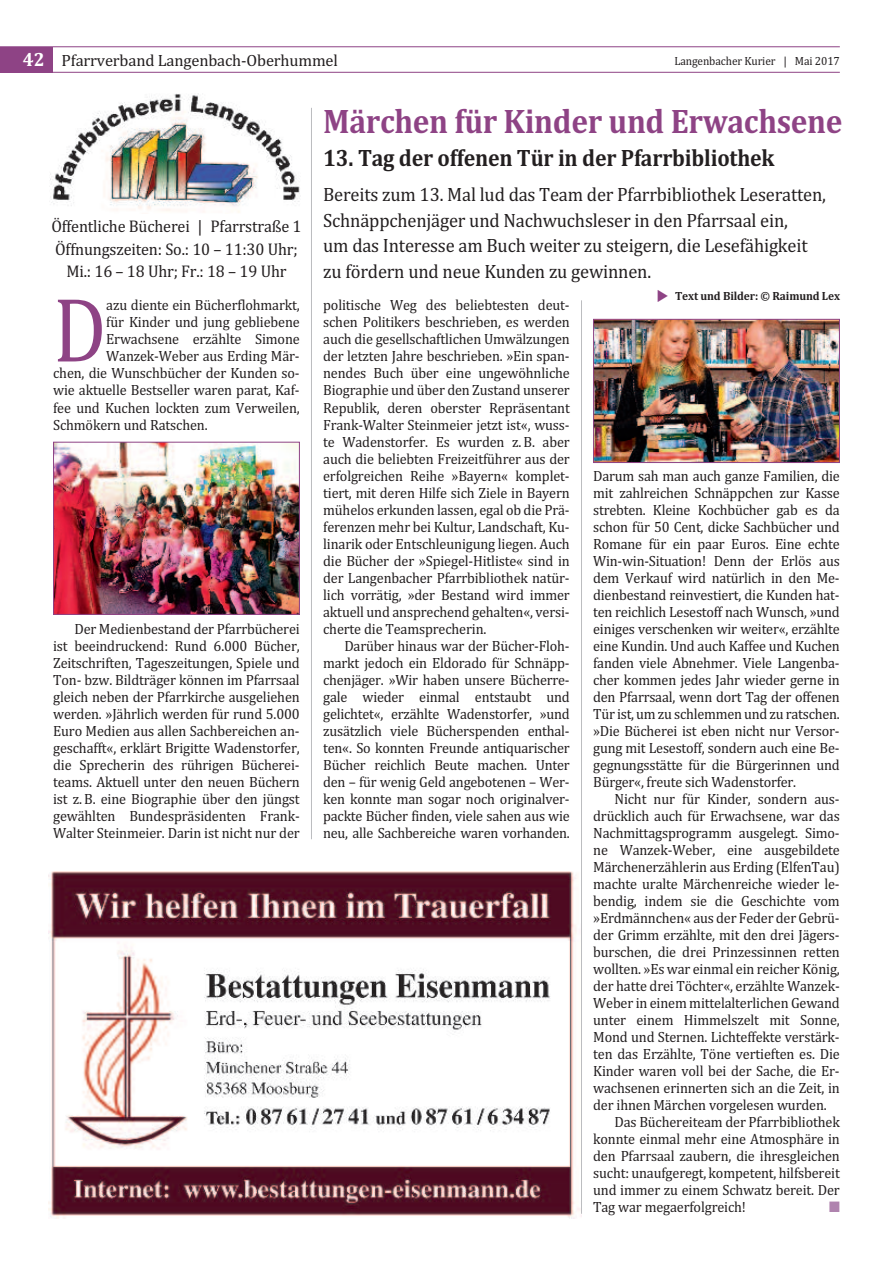
<style>
.page{position:relative;width:893px;height:1263px;background:#fff}
.page>*{position:absolute;margin:0;border:0;box-sizing:border-box;transform-origin:0 0}
.t1{font:92.7px "Cambria";color:#8e4385;scale:.87 1}
.t2{font:700 34.5px "Cambria";letter-spacing:-.01em;color:#8e4385;scale:.91 1}
.t3{font:700 24px "Cambria";letter-spacing:-.01em;color:#231f20;scale:.91 1}
.t4{font:19.5px/25.5px "Cambria";letter-spacing:-.01em;color:#231f20;scale:.95 1}
.t5{font:17.1px/22.2px "Cambria";letter-spacing:-.01em;color:#231f20;text-align:center;scale:.95 1}
.t6{font:16.5px "Cambria";letter-spacing:-.01em;color:#231f20}
.t7{font:15px/17px "Cambria";letter-spacing:-.01em;color:#231f20;text-align:justify;scale:.95 1}
.t8{font:15px "Zapf Dingbats ITC";color:#af83ae;scale:.95 1}
.t9{font:12px "Cambria";letter-spacing:-.01em;color:#231f20;scale:.95 1}
.t10{font:700 12px "Cambria";letter-spacing:-.01em;color:#231f20;scale:.95 1}
.s1{font-weight:700;font-size:19.5px;color:#fff}
</style>
<div class="page">
<img style="left:49px;top:871px;width:531px;height:347px">
<hr style="left:0;top:46px;width:840px;height:1px;background:#8e4385">
<hr style="left:0;top:72px;width:840px;height:1px;background:#8e4385">
<div style="left:0;top:47px;width:53px;height:25px;background:#8e4385"></div>
<img style="left:50px;top:93px;width:250px;height:120px">
<img style="left:55px;top:444px;width:243px;height:169px">
<div style="left:53px;top:442px;width:247px;height:173px;border:1px solid #8e4385"></div>
<img style="left:595px;top:321px;width:243px;height:140px">
<div style="left:593px;top:319px;width:247px;height:144px;border:1px solid #8e4385"></div>
<hr style="left:311px;top:108px;width:1px;height:731px;background:#bcbdc0">
<hr style="left:581px;top:300px;width:1px;height:914px;background:#bcbdc0">
<p class="t6" style="left:23px;top:50px;width:317px"><span class="s1">42</span> Pfarrverband Langenbach-Oberhummel</p>
<p class="t9" style="left:674px;top:53px;width:176px">Langenbacher Kurier | Mai 2017</p>
<p class="t5" style="left:51px;top:215px;width:265px">Öffentliche bücherei | Pfarrstraße 1<br>Öffnungszeiten: So.: 10 – 11:30 uhr;<br>Mi.: 16 – 18 uhr; fr.: 18 – 19 uhr</p>
<h1 class="t1" style="left:53px;top:275px;width:63px">D</h1>
<p class="t7" style="left:106px;top:297px;width:205px">azu diente ein bücherflohmarkt,</p>
<p class="t7" style="left:106px;top:314px;width:205px">für Kinder und jung gebliebene</p>
<p class="t7" style="left:106px;top:331px;width:205px">erwachsene erzählte Simone</p>
<p class="t7" style="left:106px;top:348px;width:205px">Wanzek-Weber aus erding Mär-</p>
<p class="t7" style="left:53px;top:365px;width:261px">chen, die Wunschbücher der Kunden so-</p>
<p class="t7" style="left:53px;top:382px;width:261px">wie aktuelle bestseller waren parat, Kaf-</p>
<p class="t7" style="left:53px;top:399px;width:261px">fee und Kuchen lockten zum Verweilen,</p>
<p class="t7" style="left:53px;top:416px;width:164px">Schmökern und Ratschen.</p>
<p class="t7" style="left:53px;top:620px;width:261px;text-indent:21px">Der Medienbestand der Pfarrbücherei ist beeindruckend: Rund 6.000 bücher, Zeitschriften, tageszeitungen, Spiele und ton- bzw. bildträger können im Pfarrsaal gleich neben der Pfarrkirche ausgeliehen werden. »Jährlich werden für rund 5.000 euro Medien aus allen Sachbereichen an&shy;geschafft«, erklärt brigitte Wadenstorfer, die Sprecherin des rührigen bücherei&shy;teams. Aktuell unter den neuen büchern ist z.b. eine biographie über den jüngst gewählten bundespräsidenten frank-Walter Steinmeier. Darin ist nicht nur der</p>
<h2 class="t2" style="left:323px;top:101px;width:572px">Märchen für Kinder und Erwachsene</h2>
<h3 class="t3" style="left:323px;top:144px;width:498px">13. Tag der offenen Tür in der Pfarrbibliothek</h3>
<h3 class="t4" style="left:323px;top:182px;width:531px">bereits zum 13. Mal lud das team der Pfarrbibliothek Leseratten, Schnäppchenjäger und Nachwuchsleser in den Pfarrsaal ein,<br>um das interesse am buch weiter zu steigern, die Lesefähigkeit zu fördern und neue Kunden zu gewinnen.</h3>
<p class="t10" style="left:675px;top:289px;width:175px">Text und Bilder: © Raimund Lex</p>
<p class="t7" style="left:323px;top:297px;width:261px">politische Weg des beliebtesten deut&shy;schen Politikers beschrieben, es werden auch die gesellschaftlichen umwälzungen der letzten Jahre beschrieben. »ein span&shy;nendes buch über eine ungewöhnliche biographie und über den Zustand unserer Republik, deren oberster Repräsentant frank-Walter Steinmeier jetzt ist«, wuss&shy;te Wadenstorfer. es wurden z.b. aber auch die beliebten freizeitführer aus der erfolgreichen Reihe »bayern« komplet&shy;tiert, mit deren Hilfe sich Ziele in bayern mühelos erkunden lassen, egal ob die Prä&shy;ferenzen mehr bei Kultur, Landschaft, Ku&shy;linarik oder entschleunigung liegen. Auch die bücher der »Spiegel-Hitliste« sind in der Langenbacher Pfarrbibliothek natür&shy;lich vorrätig, »der bestand wird immer aktuell und ansprechend gehalten«, versi&shy;cherte die teamsprecherin.</p>
<p class="t7" style="left:323px;top:637px;width:261px;text-indent:21px">Darüber hinaus war der bücher-floh&shy;markt jedoch ein eldorado für Schnäpp&shy;chenjäger. »Wir haben unsere bücherre&shy;gale wieder einmal entstaubt und gelichtet«, erzählte Wadenstorfer, »und zusätzlich viele bücherspenden enthal&shy;ten«. So konnten freunde antiquarischer bücher reichlich beute machen. unter den – für wenig Geld angebotenen – Wer&shy;ken konnte man sogar noch originalver&shy;packte bücher finden, viele sahen aus wie neu, alle Sachbereiche waren vorhanden.</p>
<p class="t7" style="left:593px;top:467px;width:261px">Darum sah man auch ganze familien, die mit zahlreichen Schnäppchen zur Kasse strebten. Kleine Kochbücher gab es da schon für 50 Cent, dicke Sachbücher und Romane für ein paar euros. eine echte Win-win-Situation! Denn der erlös aus dem Verkauf wird natürlich in den Me&shy;dienbestand reinvestiert, die Kunden hat&shy;ten reichlich Lesestoff nach Wunsch, »und einiges verschenken wir weiter«, erzählte eine Kundin. und auch Kaffee und Kuchen fanden viele Abnehmer. Viele Langenba&shy;cher kommen jedes Jahr wieder gerne in den Pfarrsaal, wenn dort tag der offenen tür ist, um zu schlemmen und zu ratschen. »Die bücherei ist eben nicht nur Versor&shy;gung mit Lesestoff, sondern auch eine be&shy;gegnungsstätte für die bürgerinnen und bürger«, freute sich Wadenstorfer.</p>
<p class="t7" style="left:614px;top:790px;width:239px">Nicht nur für Kinder, sondern aus-</p>
<p class="t7" style="left:593px;top:807px;width:261px">drücklich auch für erwachsene, war das</p>
<p class="t7" style="left:593px;top:824px;width:261px">Nachmittagsprogramm ausgelegt. Simo-</p>
<p class="t7" style="left:593px;top:841px;width:261px">ne Wanzek-Weber, eine ausgebildete</p>
<p class="t7" style="left:593px;top:858px;width:261px">Märchenerzählerin aus erding (elfentau)</p>
<p class="t7" style="left:593px;top:875px;width:261px">machte uralte Märchenreiche wieder le-</p>
<p class="t7" style="left:593px;top:892px;width:261px">bendig, indem sie die Geschichte vom</p>
<p class="t7" style="left:593px;top:909px;width:261px">»erdmännchen« aus der feder der Gebrü-</p>
<p class="t7" style="left:593px;top:926px;width:261px">der Grimm erzählte, mit den drei Jägers-</p>
<p class="t7" style="left:593px;top:943px;width:261px">burschen, die drei Prinzessinnen retten</p>
<p class="t7" style="left:593px;top:960px;width:261px">wollten. »es war einmal ein reicher König,</p>
<p class="t7" style="left:593px;top:977px;width:261px">der hatte drei töchter«, erzählte Wanzek-</p>
<p class="t7" style="left:593px;top:994px;width:261px">Weber in einem mittelalterlichen Gewand</p>
<p class="t7" style="left:593px;top:1011px;width:261px">unter einem Himmelszelt mit Sonne,</p>
<p class="t7" style="left:593px;top:1028px;width:261px">Mond und Sternen. Lichteffekte verstärk-</p>
<p class="t7" style="left:593px;top:1045px;width:261px">ten das erzählte, töne vertieften es. Die</p>
<p class="t7" style="left:593px;top:1062px;width:261px">Kinder waren voll bei der Sache, die er-</p>
<p class="t7" style="left:593px;top:1079px;width:261px">wachsenen erinnerten sich an die Zeit, in</p>
<p class="t7" style="left:593px;top:1096px;width:247px">der ihnen Märchen vorgelesen wurden.</p>
<p class="t7" style="left:614px;top:1113px;width:239px">Das büchereiteam der Pfarrbibliothek</p>
<p class="t7" style="left:593px;top:1130px;width:261px">konnte einmal mehr eine Atmosphäre in</p>
<p class="t7" style="left:593px;top:1147px;width:261px">den Pfarrsaal zaubern, die ihresgleichen</p>
<p class="t7" style="left:593px;top:1164px;width:261px">sucht: unaufgeregt, kompetent, hilfsbereit</p>
<p class="t7" style="left:593px;top:1181px;width:261px">und immer zu einem Schwatz bereit. Der</p>
<p class="t7" style="left:593px;top:1198px;width:162px">tag war megaerfolgreich!</p>
<p class="t8" style="left:829px;top:1198px;width:13px">■</p>
</div>
